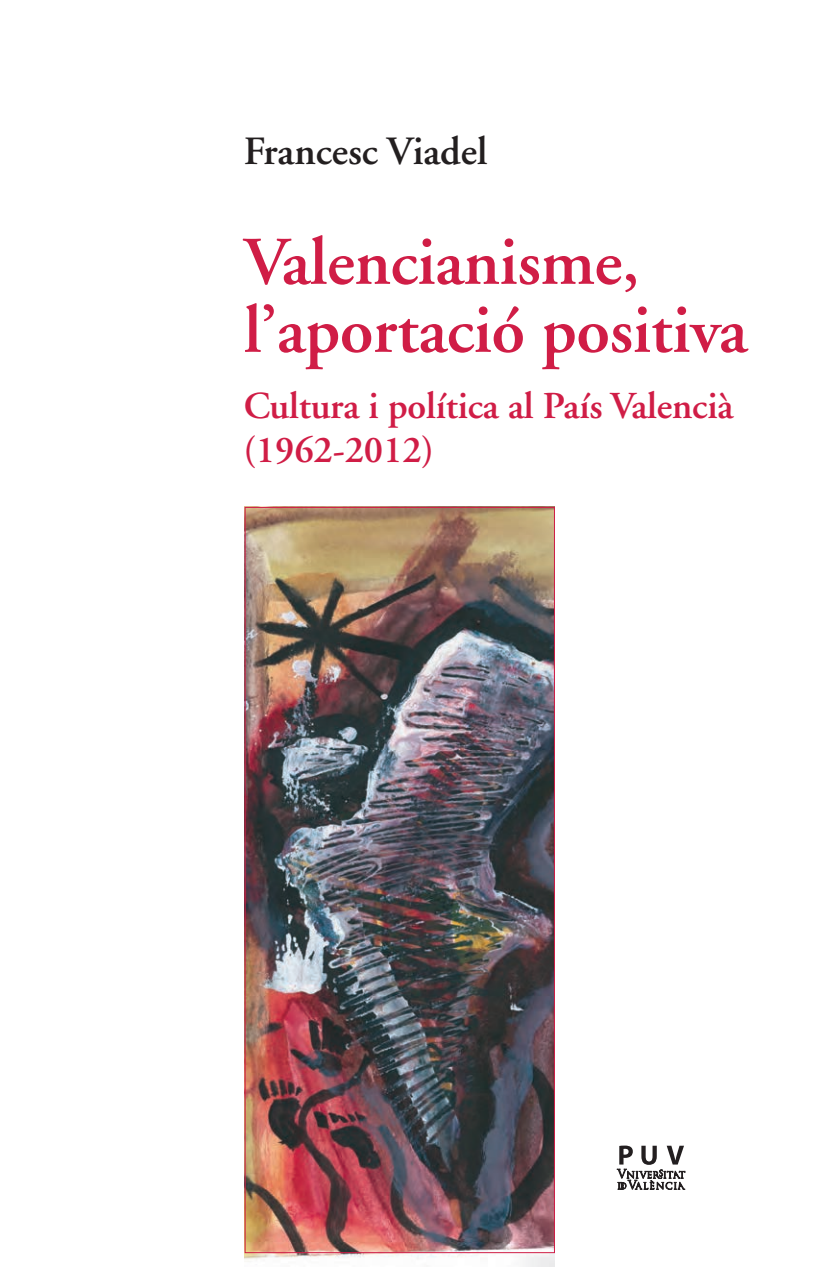
<style>
.page{position:relative;width:817px;height:1276px;background:#fff}
.page>*{position:absolute;margin:0;border:0;box-sizing:border-box;transform-origin:0 0}
.t1{font:600 68px "Adobe Garamond";letter-spacing:-.005em;color:#d01d46}
.t2{font:600 40px "Adobe Garamond";color:#231f20}
.t3{font:600 38px "Adobe Garamond";letter-spacing:-.005em;color:#d01d46}
</style>
<div class="page">
<img style="left:244px;top:509px;width:311px;height:757px">
<svg style="left:616px;top:1145px;width:69px;height:45px"></svg>
<p class="t2" style="left:244px;top:129px;width:245px">Francesc Viadel</p>
<p class="t1" style="left:244px;top:225px;width:397px">Valencianisme,</p>
<p class="t1" style="left:244px;top:293px;width:505px">l’aportació positiva</p>
<p class="t3" style="left:244px;top:385px;width:490px">Cultura i política al País Valencià</p>
<p class="t3" style="left:244px;top:429px;width:191px">(1962-2012)</p>
</div>
